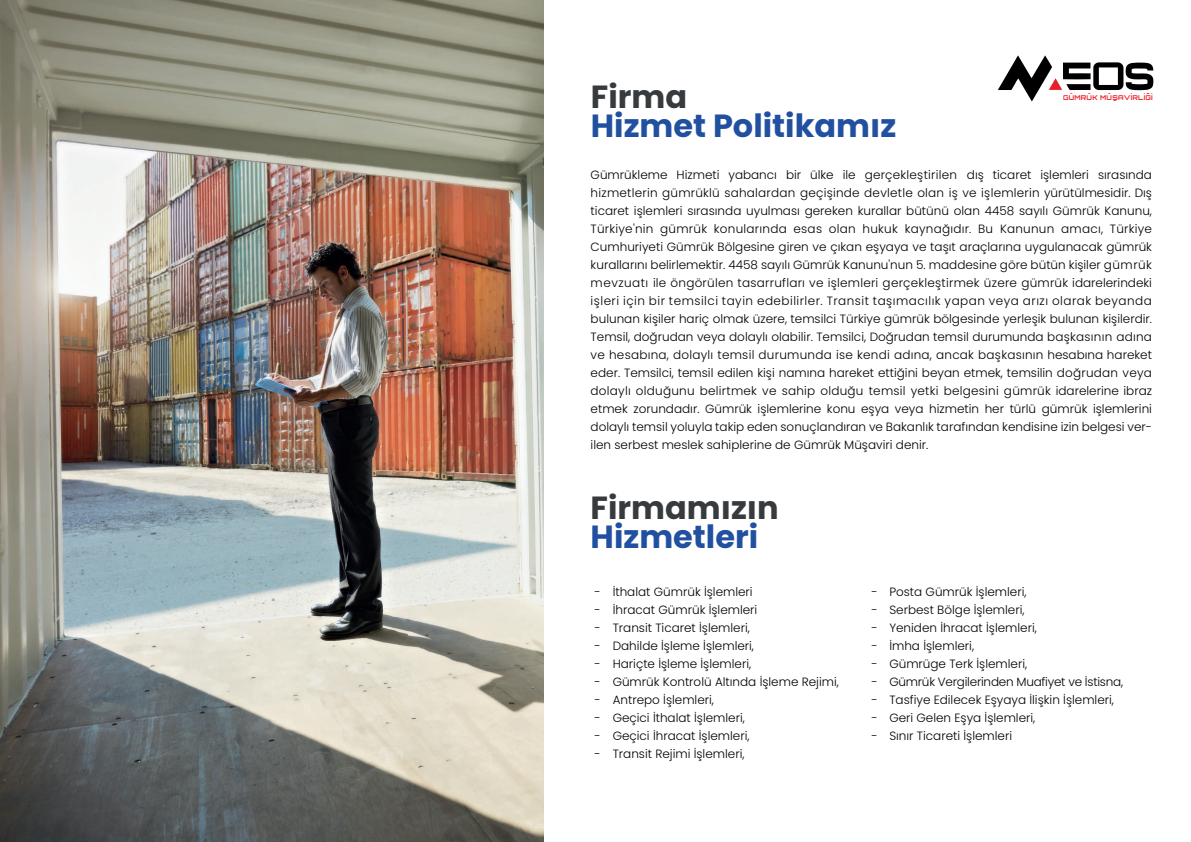
<style>
.page{position:relative;width:1191px;height:842px;background:#fff}
.page>*{position:absolute;margin:0;border:0;box-sizing:border-box;transform-origin:0 0}
.t1{font:700 32px "Poppins";color:#2150a0}
.t2{font:700 32px "Poppins";color:#383b3e}
.t3{font:300 12px/18px "Poppins";color:#000001;text-align:justify}
.t4{font:300 12px "Poppins";letter-spacing:-.02em;color:#000001}
.t5{font:700 6.6px "Orbitron";letter-spacing:.04em;color:#e91f28}
.t6{font:700 6.6px "Orbitron";letter-spacing:.04em;color:#e91f28;scale:2.9 1}
</style>
<div class="page">
<svg style="left:998px;top:55px;width:155px;height:46px"></svg>
<img style="left:0;top:0;width:543px;height:842px">
<h1 class="t2" style="left:591px;top:79px;width:98px">Firma</h1>
<h1 class="t1" style="left:591px;top:108px;width:307px">Hizmet Politikamız</h1>
<p class="t5" style="left:1070px;top:88px;width:4px">..</p>
<p class="t5" style="left:1088px;top:88px;width:4px">..</p>
<p class="t5" style="left:1108px;top:88px;width:4px">..</p>
<p class="t5" style="left:1130px;top:88px;width:3px">.</p>
<p class="t5" style="left:1143px;top:88px;width:10px">. .</p>
<p class="t6" style="left:1112px;top:94px;width:3px">.</p>
<p class="t6" style="left:1145px;top:88px;width:3px">.</p>
<p class="t5" style="left:1063px;top:93px;width:91px">GUMRUK MUSAVIRLIGI</p>
<p class="t3" style="left:590px;top:166px;width:563px">Gümrükleme Hizmeti yabancı bir ülke ile gerçekleştirilen dış ticaret işlemleri sırasında hizmetlerin gümrüklü sahalardan geçişinde devletle olan iş ve işlemlerin yürütülmesidir. Dış ticaret işlemleri sırasında uyulması gereken kurallar bütünü olan 4458 sayılı Gümrük Kanunu, Türkiye'nin gümrük konularında esas olan hukuk kaynağıdır. Bu Kanunun amacı, Türkiye Cumhuriyeti Gümrük Bölgesine giren ve çıkan eşyaya ve taşıt araçlarına uygulanacak gümrük kurallarını belirlemektir. 4458 sayılı Gümrük Kanunu'nun 5. maddesine göre bütün kişiler gümrük mevzuatı ile öngörülen tasarrufları ve işlemleri gerçekleştirmek üzere gümrük idarelerindeki işleri için bir temsilci tayin edebilirler. Transit taşımacılık yapan veya arızı olarak beyanda bulunan kişiler hariç olmak üzere, temsilci Türkiye gümrük bölgesinde yerleşik bulunan kişilerdir.<br>Temsil, doğrudan veya dolaylı olabilir. Temsilci, Doğrudan temsil durumunda başkasının adına ve hesabına, dolaylı temsil durumunda ise kendi adına, ancak başkasının hesabına hareket eder. Temsilci, temsil edilen kişi namına hareket ettiğini beyan etmek, temsilin doğrudan veya dolaylı olduğunu belirtmek ve sahip olduğu temsil yetki belgesini gümrük idarelerine ibraz etmek zorundadır. Gümrük işlemlerine konu eşya veya hizmetin her türlü gümrük işlemlerini dolaylı temsil yoluyla takip eden sonuçlandıran ve Bakanlık tarafından kendisine izin belgesi ver&shy;ilen serbest meslek sahiplerine de Gümrük Müşaviri denir.</p>
<h1 class="t2" style="left:590px;top:489px;width:190px">Firmamızın</h1>
<h1 class="t1" style="left:590px;top:518px;width:169px">Hizmetleri</h1>
<p class="t3" style="left:594px;top:583px;width:160px">- İthalat Gümrük İşlemleri</p>
<p class="t3" style="left:594px;top:601px;width:164px">- İhracat Gümrük İşlemleri</p>
<p class="t3" style="left:594px;top:619px;width:157px">- Transit Ticaret İşlemleri,</p>
<p class="t3" style="left:594px;top:637px;width:161px">- Dahilde İşleme İşlemleri,</p>
<p class="t3" style="left:594px;top:655px;width:158px">- Hariçte İşleme İşlemleri,</p>
<p class="t3" style="left:594px;top:673px;width:246px">- Gümrük Kontrolü Altında İşleme Rejimi,</p>
<p class="t3" style="left:594px;top:691px;width:121px">- Antrepo İşlemleri,</p>
<p class="t3" style="left:594px;top:709px;width:152px">- Geçici İthalat İşlemleri,</p>
<p class="t3" style="left:594px;top:727px;width:156px">- Geçici İhracat İşlemleri,</p>
<p class="t3" style="left:594px;top:745px;width:151px">- Transit Rejimi İşlemleri,</p>
<p class="t3" style="left:871px;top:583px;width:157px">- Posta Gümrük İşlemleri,</p>
<p class="t3" style="left:871px;top:601px;width:155px">- Serbest Bölge İşlemleri,</p>
<p class="t3" style="left:871px;top:619px;width:167px">- Yeniden İhracat İşlemleri,</p>
<p class="t3" style="left:871px;top:637px;width:104px">- İmha İşlemleri,</p>
<p class="t3" style="left:871px;top:655px;width:157px">- Gümrüge Terk İşlemleri,</p>
<p class="t4" style="left:871px;top:675px;width:253px">- Gümrük Vergilerinden Muafiyet ve İstisna,</p>
<p class="t3" style="left:871px;top:691px;width:244px">- Tasfiye Edilecek Eşyaya İlişkin İşlemleri,</p>
<p class="t3" style="left:871px;top:709px;width:165px">- Geri Gelen Eşya İşlemleri,</p>
<p class="t3" style="left:871px;top:727px;width:142px">- Sınır Ticareti İşlemleri</p>
</div>
